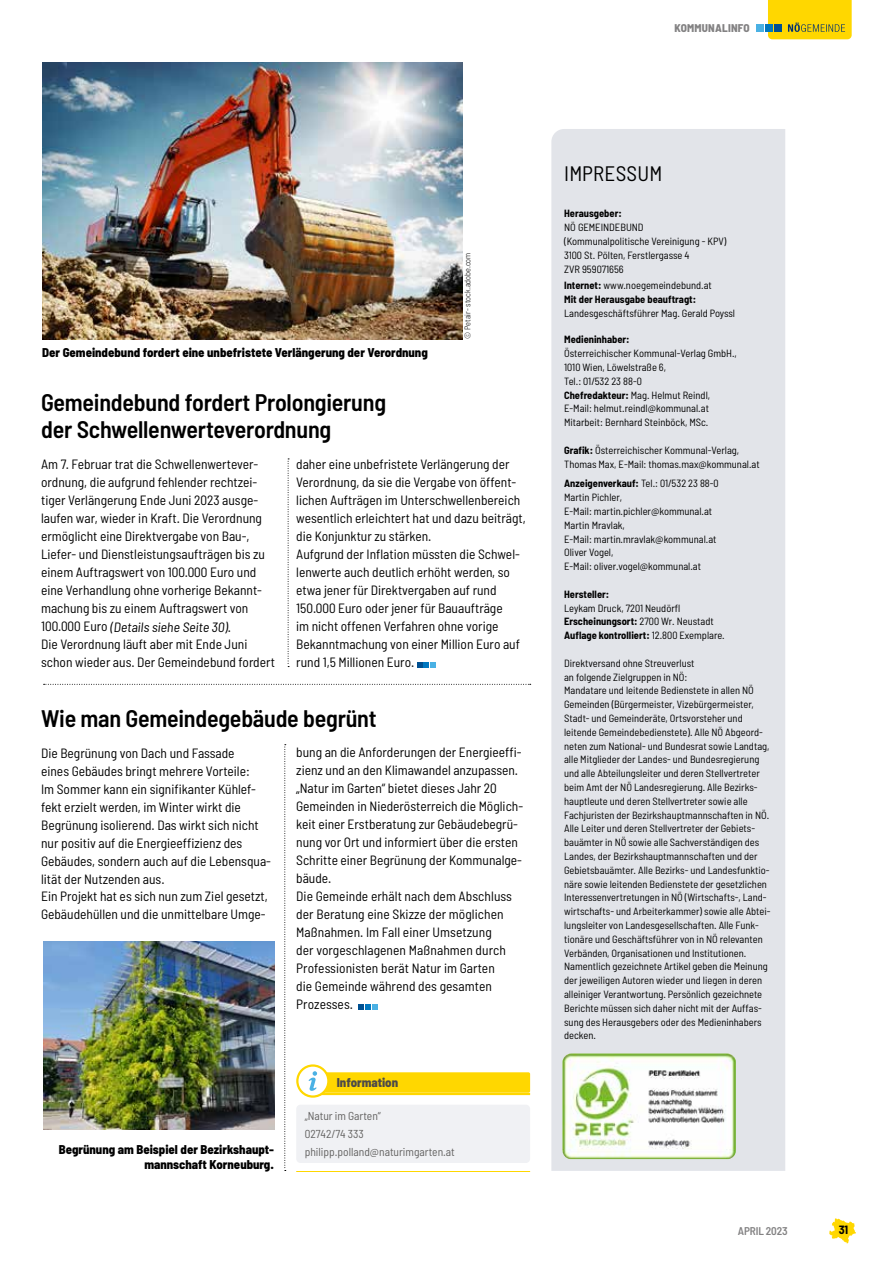
<style>
.page{position:relative;width:893px;height:1263px;background:#fff}
.page>*{position:absolute;margin:0;border:0;box-sizing:border-box;transform-origin:0 0}
.t1{font:600 semi-condensed 24px/27px "Barlow";letter-spacing:-.01em;color:#000}
.t2{font:semi-condensed 21px "Barlow";letter-spacing:.01em;color:#000}
.t3{font:semi-condensed 13.5px/18px "Barlow";color:#000}
.t4{font:800 semi-condensed 12.75px/15px "Barlow";color:#000;text-align:right}
.t5{font:800 semi-condensed 12.75px "Barlow";color:#4d4a48}
.t6{font:700 semi-condensed 12px "Barlow";color:#000}
.t7{font:semi-condensed 11.55px/18px "Barlow";color:#626160}
.t8{font:800 semi-condensed 11.25px "Barlow";letter-spacing:.02em;color:#838283}
.t9{font:600 semi-condensed 11.25px "Barlow";letter-spacing:-.01em;color:#838283}
.t10{font:semi-condensed 10.5px/13.8px "Barlow";color:#000}
.t11{font:700 semi-condensed 10.5px/13.8px "Barlow";color:#000}
.t12{font:300 semi-condensed 8.25px "Barlow";color:#000}
.s1{font-weight:400}
.s2{font-weight:700}
</style>
<div class="page">
<div style="left:551px;top:129px;width:234px;height:1042px;background:#e2e4e9"></div>
<img style="left:562px;top:1053px;width:174px;height:106px">
<svg style="left:358px;top:1004px;width:20px;height:5px"></svg>
<svg style="left:44px;top:684px;width:487px;height:1px"></svg>
<svg style="left:417px;top:662px;width:19px;height:5px"></svg>
<svg style="left:288px;top:459px;width:1px;height:208px"></svg>
<img style="left:43px;top:62px;width:419px;height:277px">
<img style="left:44px;top:941px;width:231px;height:188px">
<svg style="left:284px;top:744px;width:2px;height:427px"></svg>
<div style="left:300px;top:1072px;width:230px;height:21px;background:#ffd700;border-radius:2px"></div>
<hr style="left:305px;top:1093px;width:225px;height:2px;background:#ffd700">
<div style="left:296px;top:1105px;width:234px;height:58px;background:#f0f1f4;border-radius:4px"></div>
<hr style="left:296px;top:1171px;width:234px;height:1px;background:#ffd700">
<svg style="left:297px;top:1065px;width:31px;height:31px"></svg>
<div style="left:296px;top:1064px;width:33px;height:34px;border:2px solid #ffd700;border-radius:50%"></div>
<svg style="left:309px;top:1071px;width:8px;height:20px"></svg>
<svg style="left:829px;top:1218px;width:27px;height:25px"></svg>
<svg style="left:768px;top:0;width:84px;height:39px;background:#f2cf06"></svg>
<div style="left:756px;top:24px;width:7px;height:8px;background:#4ab1e4"></div>
<div style="left:765px;top:24px;width:8px;height:8px;background:#0077bf"></div>
<div style="left:774px;top:24px;width:8px;height:8px;background:#005091"></div>
<p class="t8" style="left:674px;top:21px;width:77px">KOMMUNALINFO</p>
<p class="t4" style="left:42px;top:344px;width:387px">Der Gemeindebund fordert eine unbefristete Verlängerung der Verordnung</p>
<p class="t12" style="left:462px;top:339px;width:87px;rotate:-90deg">© Petair- stock.adobe.com</p>
<h1 class="t1" style="left:41px;top:388px;width:346px">Gemeindebund fordert Prolongierung der Schwellenwerteverordnung</h1>
<p class="t3" style="left:41px;top:455px;width:235px">Am 7. Februar trat die Schwellenwertever&shy;ordnung, die aufgrund fehlender rechtzei&shy;tiger Verlängerung Ende Juni 2023 ausge&shy;laufen war, wieder in Kraft. Die Verordnung ermöglicht eine Direktvergabe von Bau-, Liefer- und Dienstleistungsaufträgen bis zu einem Auftragswert von 100.000 Euro und eine Verhandlung ohne vorherige Bekannt&shy;machung bis zu einem Auftragswert von 100.000 Euro (Details siehe Seite 30).<br>Die Verordnung läuft aber mit Ende Juni schon wieder aus. Der Gemeindebund fordert</p>
<p class="t3" style="left:296px;top:455px;width:231px">daher eine unbefristete Verlängerung der Verordnung, da sie die Vergabe von öffent&shy;lichen Aufträgen im Unterschwellenbereich wesentlich erleichtert hat und dazu beiträgt, die Konjunktur zu stärken.<br>Aufgrund der Inflation müssten die Schwel&shy;lenwerte auch deutlich erhöht werden, so etwa jener für Direktvergaben auf rund 150.000 Euro oder jener für Bauaufträge<br>im nicht offenen Verfahren ohne vorige Bekanntmachung von einer Million Euro auf rund 1,5 Millionen Euro.</p>
<h1 class="t1" style="left:41px;top:704px;width:337px">Wie man Gemeindegebäude begrünt</h1>
<p class="t3" style="left:41px;top:743px;width:231px">Die Begrünung von Dach und Fassade<br>eines Gebäudes bringt mehrere Vorteile:<br>Im Sommer kann ein signifikanter Kühlef&shy;fekt erzielt werden, im Winter wirkt die Begrünung isolierend. Das wirkt sich nicht nur positiv auf die Energieeffizienz des Gebäudes, sondern auch auf die Lebensqua&shy;lität der Nutzenden aus.<br>Ein Projekt hat es sich nun zum Ziel gesetzt, Gebäudehüllen und die unmittelbare Umge-</p>
<p class="t3" style="left:296px;top:743px;width:228px">bung an die Anforderungen der Energieeffi&shy;zienz und an den Klimawandel anzupassen. „Natur im Garten“ bietet dieses Jahr 20<br>Gemeinden in Niederösterreich die Möglich&shy;keit einer Erstberatung zur Gebäudebegrü&shy;nung vor Ort und informiert über die ersten Schritte einer Begrünung der Kommunalge&shy;bäude.<br>Die Gemeinde erhält nach dem Abschluss der Beratung eine Skizze der möglichen Maßnahmen. Im Fall einer Umsetzung<br>der vorgeschlagenen Maßnahmen durch Professionisten berät Natur im Garten<br>die Gemeinde während des gesamten Prozesses.</p>
<p class="t4" style="left:59px;top:1141px;width:217px">Begrünung am Beispiel der Bezirkshaupt&shy;mannschaft Korneuburg.</p>
<p class="t5" style="left:337px;top:1075px;width:63px">Information</p>
<p class="t7" style="left:305px;top:1107px;width:152px">„Natur im Garten“<br>02742/74 333 philipp.polland@naturimgarten.at</p>
<h2 class="t2" style="left:564px;top:161px;width:100px">IMPRESSUM</h2>
<p class="t11" style="left:564px;top:207px;width:59px">Herausgeber:</p>
<p class="t10" style="left:564px;top:220px;width:164px">NÖ GEMEINDEBUND (Kommunalpolitische Vereinigung - KPV)<br>3100 St. Pölten, Ferstlergasse 4<br>ZVR 959071656</p>
<p class="t11" style="left:564px;top:279px;width:149px">Internet: <span class="s1">www.noegemeindebund.at<br></span>Mit der Herausgabe beauftragt:</p>
<p class="t10" style="left:564px;top:306px;width:172px">Landesgeschäftsführer Mag. Gerald Poyssl</p>
<p class="t11" style="left:564px;top:333px;width:67px">Medieninhaber:</p>
<p class="t10" style="left:564px;top:346px;width:174px">Österreichischer Kommunal-Verlag GmbH., 1010 Wien, Löwelstraße 6,<br>Tel.: 01/532 23 88-0<br><span class="s2">Chefredakteur:</span> Mag. Helmut Reindl, E-Mail: helmut.reindl@kommunal.at Mitarbeit: Bernhard Steinböck, MSc.</p>
<p class="t10" style="left:564px;top:443px;width:197px"><span class="s2">Grafik:</span> Österreichischer Kommunal-Verlag,<br>Thomas Max, E-Mail: thomas.max@kommunal.at</p>
<p class="t10" style="left:564px;top:476px;width:156px"><span class="s2">Anzeigenverkauf:</span> Tel.: 01/532 23 88-0<br>Martin Pichler,<br>E-Mail: martin.pichler@kommunal.at<br>Martin Mravlak,<br>E-Mail: martin.mravlak@kommunal.at<br>Oliver Vogel,<br>E-Mail: oliver.vogel@kommunal.at</p>
<p class="t11" style="left:564px;top:587px;width:47px">Hersteller:</p>
<p class="t10" style="left:564px;top:601px;width:162px">Leykam Druck, 7201 Neudörfl<br><span class="s2">Erscheinungsort:</span> 2700 Wr. Neustadt<br><span class="s2">Auflage kontrolliert:</span> 12.800 Exemplare.</p>
<p class="t10" style="left:564px;top:656px;width:208px">Direktversand ohne Streuverlust<br>an folgende Zielgruppen in NÖ:<br>Mandatare und leitende Bedienstete in allen NÖ Gemeinden (Bürger meister, Vizebürgermeister, Stadt- und Gemeinderäte, Ortsvorsteher und leitende Gemeindebedienstete). Alle NÖ Abgeord&shy;neten zum National- und Bundesrat sowie Landtag, alle Mitglieder der Landes- und Bundesregierung und alle Abteilungsleiter und deren Stellvertreter beim Amt der NÖ Landesregierung. Alle Bezirks&shy;hauptleute und deren Stellvertreter sowie alle Fachjuristen der Bezirkshauptmannschaften in NÖ.<br>Alle Leiter und deren Stellvertreter der Gebiets&shy;bauämter in NÖ sowie alle Sachverständigen des Landes, der Bezirkshauptmannschaften und der Gebietsbauämter. Alle Bezirks- und Landesfunktio&shy;näre sowie leitenden Bedienstete der gesetzlichen Interessenvertretungen in NÖ (Wirtschafts-, Land&shy;wirtschafts- und Arbeiterkammer) sowie alle Abtei&shy;lungsleiter von Landesgesellschaften. Alle Funk&shy;tionäre und Geschäftsführer von in NÖ relevanten Verbänden, Organisationen und Institutionen.<br>Namentlich gezeichnete Artikel geben die Meinung der jeweiligen Autoren wieder und liegen in deren alleiniger Verantwortung. Persönlich gezeichnete Berichte müssen sich daher nicht mit der Auffas&shy;sung des Herausgebers oder des Medieninhabers decken.</p>
<p class="t9" style="left:738px;top:1224px;width:51px">APRIL 2023</p>
<p class="t6" style="left:839px;top:1222px;width:11px">31</p>
</div>
